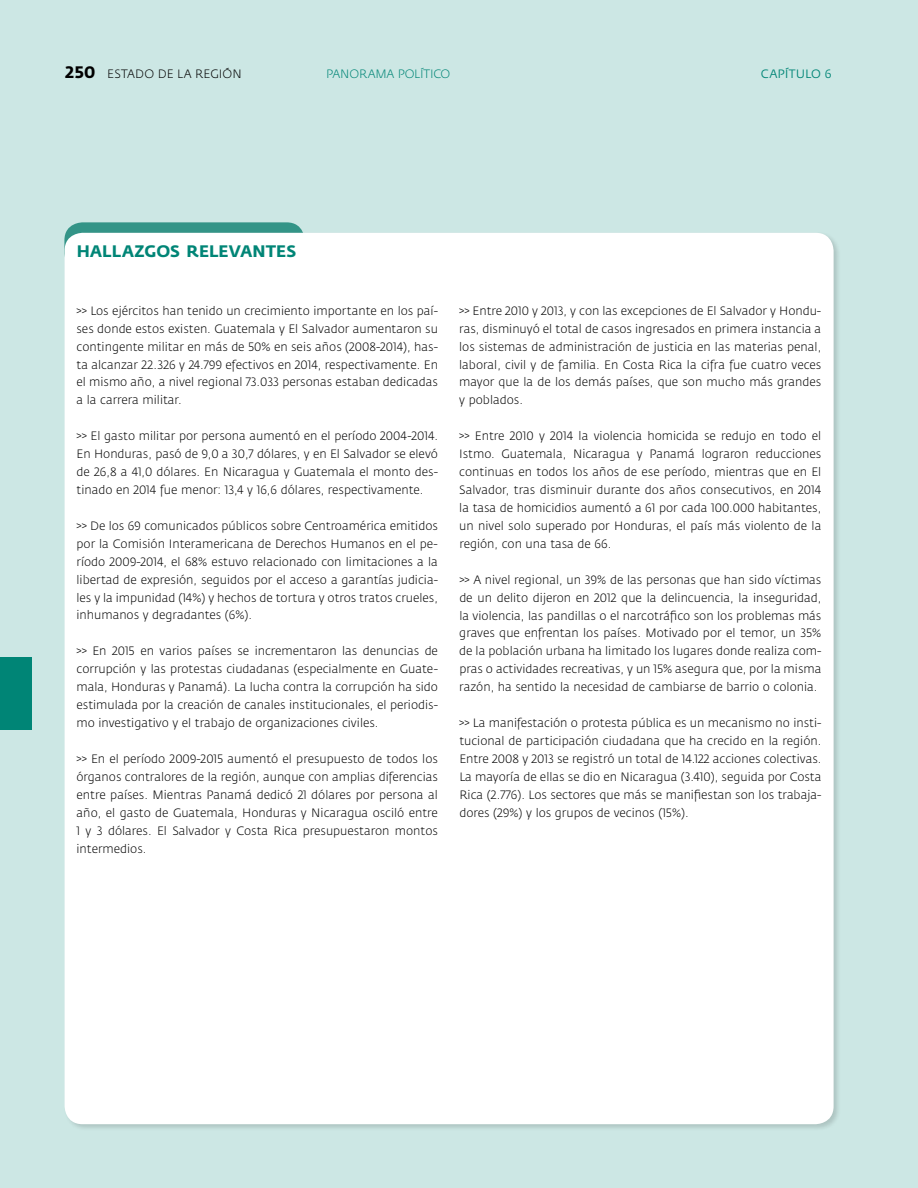
<style>
.page{position:relative;width:918px;height:1188px;background:#cce7e4}
.page>*{position:absolute;margin:0;border:0;box-sizing:border-box;transform-origin:0 0}
.t1{font:700 16.5px "Fedra Sans";letter-spacing:.005em;color:#008576}
.t2{font:300 12px/18px "Fedra Sans";color:#000;text-align:justify}
.t3{font:300 12px "Fedra Sans";letter-spacing:-.01em;color:#008576}
.t4{font:12px "Fedra Sans";letter-spacing:.01em;color:#008576}
.s1{font-weight:700;font-size:16.5px}
</style>
<div class="page">
<div style="left:0;top:658px;width:31px;height:72px;background:#008576"></div>
<div style="left:64px;top:222px;width:241px;height:49px;background:#339487;border-radius:18px"></div>
<div style="left:63px;top:231px;width:779px;height:900px;background:#000;opacity:.15"></div>
<div style="left:65px;top:233px;width:769px;height:891px;background:#fff;border-radius:18px"></div>
<p class="t2" style="left:65px;top:65px;width:178px"><span class="s1">250</span> ESTADO DE LA REGIÓN</p>
<p class="t3" style="left:326px;top:67px;width:126px">PANORAMA POLÍTICO</p>
<p class="t4" style="left:761px;top:67px;width:72px">CAPÍTULO 6</p>
<h1 class="t1" style="left:77px;top:241px;width:221px">HALLAZGOS RELEVANTES</h1>
<p class="t2" style="left:77px;top:302px;width:363px">&gt;&gt; Los ejércitos han tenido un crecimiento importante en los paí&shy;ses donde estos existen. Guatemala y El Salvador aumentaron su contingente militar en más de 50% en seis años (2008-2014), has&shy;ta alcanzar 22.326 y 24.799 efectivos en 2014, respectivamente. En el mismo año, a nivel regional 73.033 personas estaban dedicadas a la carrera militar.</p>
<p class="t2" style="left:77px;top:427px;width:363px">&gt;&gt; El gasto militar por persona aumentó en el período 2004-2014.<br>En Honduras, pasó de 9,0 a 30,7 dólares, y en El Salvador se elevó de 26,8 a 41,0 dólares. En Nicaragua y Guatemala el monto des&shy;tinado en 2014 fue menor: 13,4 y 16,6 dólares, respectivamente.</p>
<p class="t2" style="left:77px;top:517px;width:363px">&gt;&gt; De los 69 comunicados públicos sobre Centroamérica emitidos por la Comisión Interamericana de Derechos Humanos en el pe&shy;ríodo 2009-2014, el 68% estuvo relacionado con limitaciones a la libertad de expresión, seguidos por el acceso a garantías judicia&shy;les y la impunidad (14%) y hechos de tortura y otros tratos crueles, inhumanos y degradantes (6%).</p>
<p class="t2" style="left:77px;top:642px;width:363px">&gt;&gt; En 2015 en varios países se incrementaron las denuncias de corrupción y las protestas ciudadanas (especialmente en Guate&shy;mala, Honduras y Panamá). La lucha contra la corrupción ha sido estimulada por la creación de canales institucionales, el periodis&shy;mo investigativo y el trabajo de organizaciones civiles.</p>
<p class="t2" style="left:77px;top:750px;width:363px">&gt;&gt; En el período 2009-2015 aumentó el presupuesto de todos los órganos contralores de la región, aunque con amplias diferencias entre países. Mientras Panamá dedicó 21 dólares por persona al año, el gasto de Guatemala, Honduras y Nicaragua osciló entre 1 y 3 dólares. El Salvador y Costa Rica presupuestaron montos intermedios.</p>
<p class="t2" style="left:459px;top:302px;width:364px">&gt;&gt; Entre 2010 y 2013, y con las excepciones de El Salvador y Hondu&shy;ras, disminuyó el total de casos ingresados en primera instancia a los sistemas de administración de justicia en las materias penal, laboral, civil y de familia. En Costa Rica la cifra fue cuatro veces mayor que la de los demás países, que son mucho más grandes y poblados.</p>
<p class="t2" style="left:459px;top:427px;width:364px">&gt;&gt; Entre 2010 y 2014 la violencia homicida se redujo en todo el Istmo. Guatemala, Nicaragua y Panamá lograron reducciones continuas en todos los años de ese período, mientras que en El Salvador, tras disminuir durante dos años consecutivos, en 2014 la tasa de homicidios aumentó a 61 por cada 100.000 habitantes, un nivel solo superado por Honduras, el país más violento de la región, con una tasa de 66.</p>
<p class="t2" style="left:459px;top:571px;width:364px">&gt;&gt; A nivel regional, un 39% de las personas que han sido víctimas de un delito dijeron en 2012 que la delincuencia, la inseguridad, la violencia, las pandillas o el narcotráfico son los problemas más graves que enfrentan los países. Motivado por el temor, un 35% de la población urbana ha limitado los lugares donde realiza com&shy;pras o actividades recreativas, y un 15% asegura que, por la misma razón, ha sentido la necesidad de cambiarse de barrio o colonia.</p>
<p class="t2" style="left:459px;top:714px;width:364px">&gt;&gt; La manifestación o protesta pública es un mecanismo no insti&shy;tucional de participación ciudadana que ha crecido en la región.<br>Entre 2008 y 2013 se registró un total de 14.122 acciones colectivas.<br>La mayoría de ellas se dio en Nicaragua (3.410), seguida por Costa Rica (2.776). Los sectores que más se manifiestan son los trabaja&shy;dores (29%) y los grupos de vecinos (15%).</p>
</div>
